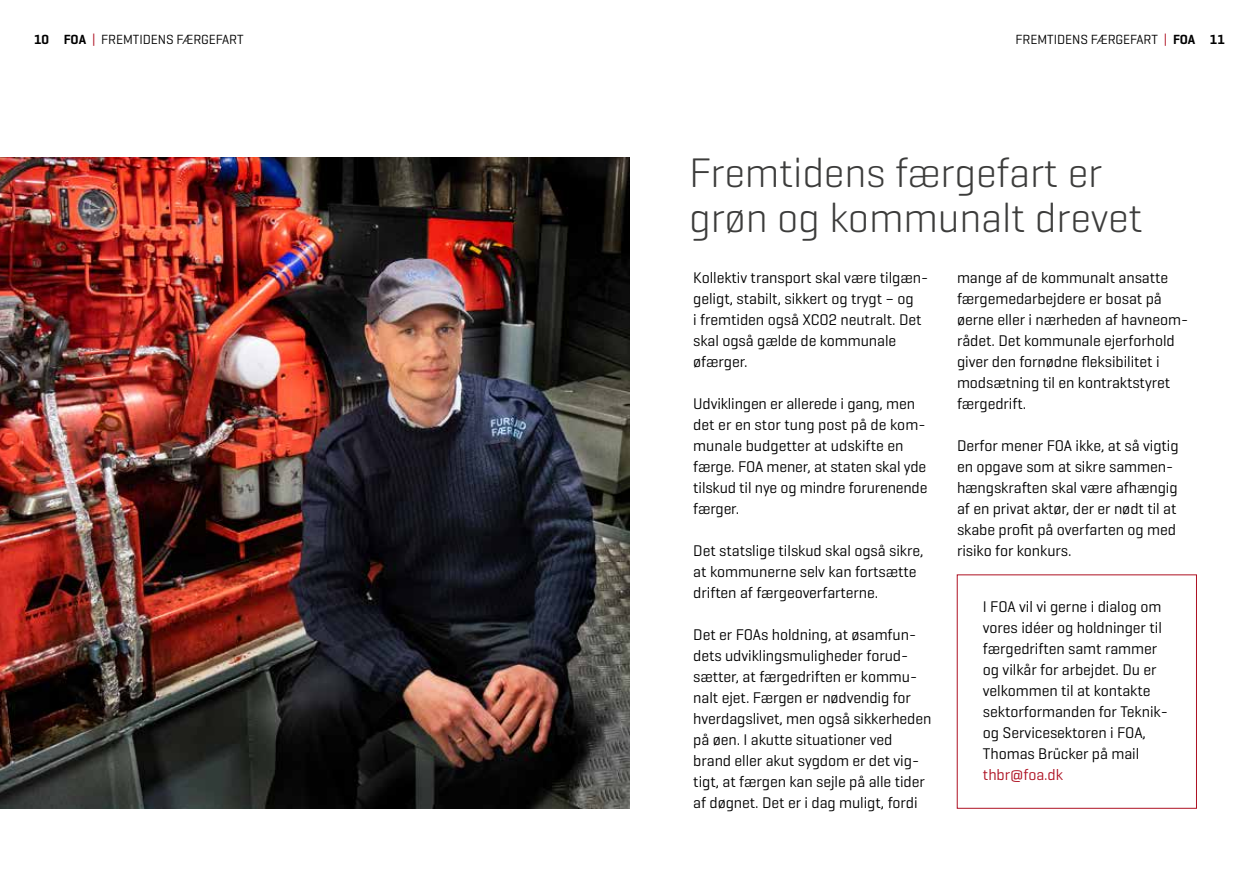
<style>
.page{position:relative;width:1259px;height:893px;background:#fff}
.page>*{position:absolute;margin:0;border:0;box-sizing:border-box;transform-origin:0 0}
.t1{font:300 42px/45px "Geogrotesque";letter-spacing:-.005em;color:#3c3c3b}
.t2{font:15.75px/21px "Geogrotesque";letter-spacing:-.005em;color:#000}
.t3{font:15.75px "Geogrotesque";letter-spacing:-.005em;color:#ae1122}
.t4{font:13.5px "Geogrotesque";letter-spacing:-.005em;color:#000}
.s1{font-weight:600}
.s2{color:#ae1122}
</style>
<div class="page">
<img style="left:0;top:157px;width:629px;height:651px">
<p class="t4" style="left:34px;top:31px;width:211px"><span class="s1">10 FOA</span> <span class="s2">|</span> FREMTIDENS FÆRGEFART</p>
<p class="t4" style="left:1015px;top:31px;width:211px">FREMTIDENS FÆRGEFART <span class="s2">|</span> <span class="s1">FOA 11</span></p>
<h1 class="t1" style="left:689px;top:149px;width:455px">Fremtidens færgefart er grøn og kommunalt drevet</h1>
<p class="t2" style="left:693px;top:267px;width:236px">Kollektiv transport skal være tilgæn&shy;geligt, stabilt, sikkert og trygt – og<br>i fremtiden også XCO2 neutralt. Det skal også gælde de kommunale øfærger.</p>
<p class="t2" style="left:693px;top:393px;width:236px">Udviklingen er allerede i gang, men det er en stor tung post på de kom&shy;munale budgetter at udskifte en færge. FOA mener, at staten skal yde tilskud til nye og mindre forurenende færger.</p>
<p class="t2" style="left:693px;top:540px;width:232px">Det statslige tilskud skal også sikre, at kommunerne selv kan fortsætte driften af færgeoverfarterne.</p>
<p class="t2" style="left:693px;top:624px;width:240px">Det er FOAs holdning, at øsamfun&shy;dets udviklingsmuligheder forud&shy;sætter, at færgedriften er kommu&shy;nalt ejet. Færgen er nødvendig for hverdagslivet, men også sikkerheden på øen. I akutte situationer ved brand eller akut sygdom er det vig&shy;tigt, at færgen kan sejle på alle tider af døgnet. Det er i dag muligt, fordi</p>
<p class="t2" style="left:957px;top:267px;width:233px">mange af de kommunalt ansatte færgemedarbejdere er bosat på øerne eller i nærheden af havneom&shy;rådet. Det kommunale ejerforhold giver den fornødne fleksibilitet i modsætning til en kontraktstyret færgedrift.</p>
<p class="t2" style="left:957px;top:435px;width:223px">Derfor mener FOA ikke, at så vigtig en opgave som at sikre sammen&shy;hængskraften skal være afhængig af en privat aktør, der er nødt til at skabe profit på overfarten og med risiko for konkurs.</p>
<p class="t2" style="left:983px;top:596px;width:186px">I FOA vil vi gerne i dialog om vores idéer og holdninger til færgedriften samt rammer og vilkår for arbejdet. Du er velkommen til at kontakte sektorformanden for Teknik&shy;og Servicesektoren i FOA,<br>Thomas Brücker på mail</p>
<p class="t3" style="left:983px;top:765px;width:82px">thbr@foa.dk</p>
</div>
